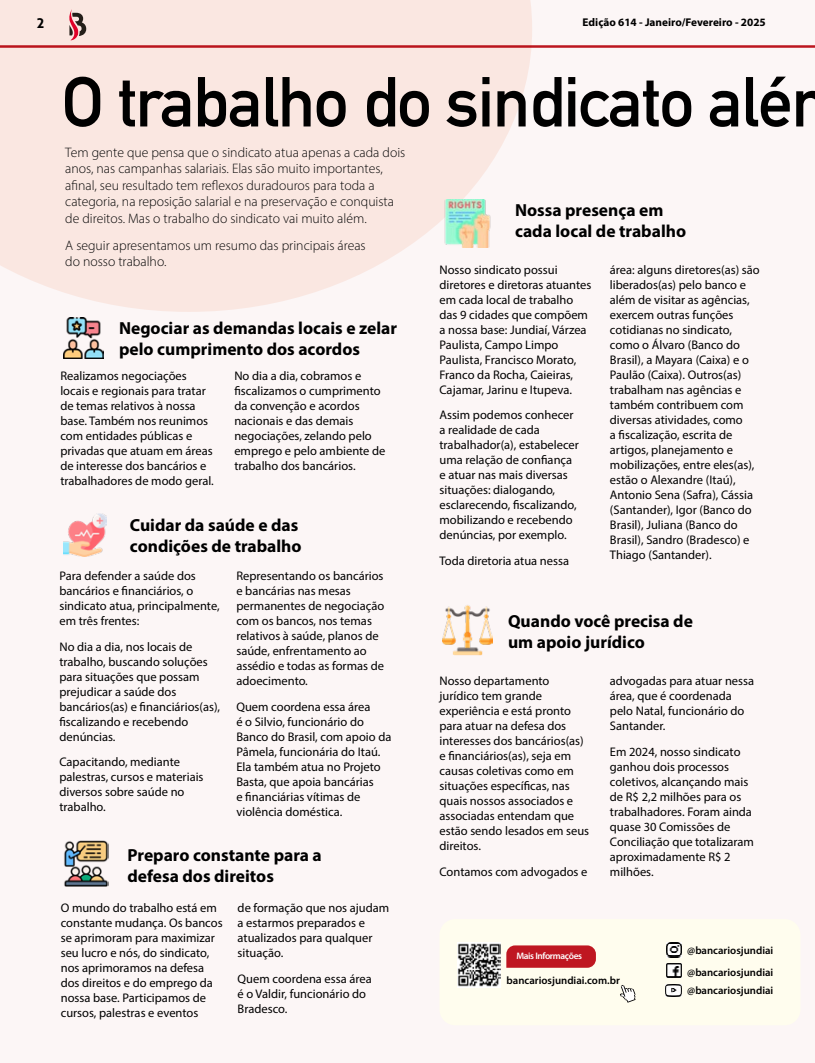
<style>
.page{position:relative;width:815px;height:1063px;background:#fcf6f6}
.page>*{position:absolute;margin:0;border:0;box-sizing:border-box;transform-origin:0 0}
.t1{font:700 69.5px "DIN Alternate";letter-spacing:-.02em;color:#000}
.t2{font:700 17.5px/21px "Myriad Pro";color:#000}
.t3{font:300 13.75px/16.5px "Myriad Pro";color:#050505}
.t4{font:700 13.75px "Aller";color:#000}
.t5{font:12.5px/15px "Myriad Pro";color:#000}
.t6{font:700 11.25px "Myriad Pro";color:#000}
.t7{font:600 10.75px/21.4px "Myriad Pro";color:#000}
.t8{font:600 9.38px "Myriad Pro";letter-spacing:-.04em;color:#fff}
</style>
<div class="page">
<svg style="left:0;top:0;width:532px;height:312px;fill:#fae7e1"></svg>
<img style="left:64px;top:514px;width:42px;height:42px">
<img style="left:443px;top:200px;width:48px;height:48px">
<img style="left:64px;top:841px;width:45px;height:45px">
<div style="left:439px;top:919px;width:361px;height:106px;background:#fffdee;border-radius:16px"></div>
<svg style="left:506px;top:945px;width:90px;height:23px"></svg>
<svg style="left:620px;top:985px;width:16px;height:18px"></svg>
<img style="left:458px;top:943px;width:43px;height:45px">
<svg style="left:667px;top:943px;width:14px;height:14px"></svg>
<img style="left:667px;top:963px;width:14px;height:14px">
<svg style="left:667px;top:977px;width:14px;height:1px"></svg>
<img style="left:666px;top:984px;width:16px;height:3px">
<svg style="left:666px;top:987px;width:16px;height:10px"></svg>
<img style="left:442px;top:605px;width:51px;height:50px">
<img style="left:63px;top:318px;width:41px;height:40px">
<p class="t4" style="left:37px;top:14px;width:10px">2</p>
<p class="t6" style="left:583px;top:15px;width:185px">Edição 614 - Janeiro/Fevereiro - 2025</p>
<h1 class="t1" style="left:61px;top:49px;width:733px">O trabalho do sindicato alé</h1>
<p class="t3" style="left:65px;top:144px;width:342px">Tem gente que pensa que o sindicato atua apenas a cada dois anos, nas campanhas salariais. Elas são muito importantes, afinal, seu resultado tem reflexos duradouros para toda a categoria, na reposição salarial e na preservação e conquista de direitos. Mas o trabalho do sindicato vai muito além.</p>
<p class="t3" style="left:65px;top:237px;width:302px">A seguir apresentamos um resumo das principais áreas do nosso trabalho.</p>
<h2 class="t2" style="left:119px;top:317px;width:280px">Negociar as demandas locais e zelar pelo cumprimento dos acordos</h2>
<p class="t5" style="left:60px;top:368px;width:155px">Realizamos negociações locais e regionais para tratar de temas relativos à nossa base. Também nos reunimos com entidades públicas e privadas que atuam em áreas de interesse dos bancários e trabalhadores de modo geral.</p>
<p class="t5" style="left:234px;top:368px;width:153px">No dia a dia, cobramos e fiscalizamos o cumprimento da convenção e acordos nacionais e das demais negociações, zelando pelo emprego e pelo ambiente de trabalho dos bancários.</p>
<h2 class="t2" style="left:130px;top:514px;width:173px">Cuidar da saúde e das condições de trabalho</h2>
<p class="t5" style="left:59px;top:568px;width:162px">Para defender a saúde dos bancários e financiários, o sindicato atua, principalmente, em três frentes:</p>
<p class="t5" style="left:59px;top:639px;width:162px">No dia a dia, nos locais de trabalho, buscando soluções para situações que possam prejudicar a saúde dos bancários(as) e financiários(as), fiscalizando e recebendo denúncias.</p>
<p class="t5" style="left:59px;top:754px;width:146px">Capacitando, mediante palestras, cursos e materiais diversos sobre saúde no trabalho.</p>
<p class="t5" style="left:236px;top:568px;width:150px">Representando os bancários e bancárias nas mesas permanentes de negociação com os bancos, nos temas relativos à saúde, planos de saúde, enfrentamento ao assédio e todas as formas de adoecimento.</p>
<p class="t5" style="left:236px;top:699px;width:157px">Quem coordena essa área<br>é o Silvio, funcionário do<br>Banco do Brasil, com apoio da<br>Pâmela, funcionária do Itaú.<br>Ela também atua no Projeto<br>Basta, que apoia bancárias<br>e financiárias vítimas de violência doméstica.</p>
<h2 class="t2" style="left:127px;top:844px;width:196px">Preparo constante para a defesa dos direitos</h2>
<p class="t5" style="left:61px;top:901px;width:163px">O mundo do trabalho está em constante mudança. Os bancos se aprimoram para maximizar seu lucro e nós, do sindicato, nos aprimoramos na defesa dos direitos e do emprego da nossa base. Participamos de cursos, palestras e eventos</p>
<p class="t5" style="left:238px;top:901px;width:153px">de formação que nos ajudam a estarmos preparados e atualizados para qualquer situação.</p>
<p class="t5" style="left:238px;top:971px;width:136px">Quem coordena essa área é o Valdir, funcionário do<br>Bradesco.</p>
<h2 class="t2" style="left:515px;top:199px;width:173px">Nossa presença em cada local de trabalho</h2>
<p class="t5" style="left:439px;top:262px;width:153px">Nosso sindicato possui diretores e diretoras atuantes em cada local de trabalho das 9 cidades que compõem a nossa base: Jundiaí, Várzea<br>Paulista, Campo Limpo<br>Paulista, Francisco Morato,<br>Franco da Rocha, Caieiras,<br>Cajamar, Jarinu e Itupeva.</p>
<p class="t5" style="left:439px;top:407px;width:141px">Assim podemos conhecer a realidade de cada trabalhador(a), estabelecer uma relação de confiança e atuar nas mais diversas situações: dialogando, esclarecendo, fiscalizando, mobilizando e recebendo denúncias, por exemplo.</p>
<p class="t5" style="left:439px;top:553px;width:131px">Toda diretoria atua nessa</p>
<p class="t5" style="left:610px;top:262px;width:151px">área: alguns diretores(as) são liberados(as) pelo banco e além de visitar as agências, exercem outras funções cotidianas no sindicato, como o Álvaro (Banco do<br>Brasil), a Mayara (Caixa) e o<br>Paulão (Caixa). Outros(as) trabalham nas agências e também contribuem com diversas atividades, como<br>a fiscalização, escrita de artigos, planejamento e mobilizações, entre eles(as), estão o Alexandre (Itaú),<br>Antonio Sena (Safra), Cássia (Santander), Igor (Banco do<br>Brasil), Juliana (Banco do<br>Brasil), Sandro (Bradesco) e<br>Thiago (Santander).</p>
<h2 class="t2" style="left:508px;top:610px;width:186px">Quando você precisa de um apoio jurídico</h2>
<p class="t5" style="left:439px;top:674px;width:151px">Nosso departamento jurídico tem grande experiência e está pronto para atuar na defesa dos interesses dos bancários(as) e financiários(as), seja em causas coletivas como em situações específicas, nas quais nossos associados e associadas entendam que estão sendo lesados em seus direitos.</p>
<p class="t5" style="left:439px;top:864px;width:149px">Contamos com advogados e</p>
<p class="t5" style="left:610px;top:674px;width:146px">advogadas para atuar nessa área, que é coordenada pelo Natal, funcionário do<br>Santander.</p>
<p class="t5" style="left:610px;top:744px;width:146px">Em 2024, nosso sindicato ganhou dois processos coletivos, alcançando mais de R$ 2,2 milhões para os trabalhadores. Foram ainda quase 30 Comissões de<br>Conciliação que totalizaram aproximadamente R$ 2 milhões.</p>
<p class="t8" style="left:516px;top:950px;width:67px">Mais Informações</p>
<p class="t7" style="left:507px;top:969px;width:115px">bancariosjundiai.com.br</p>
<p class="t7" style="left:687px;top:940px;width:88px">@bancariosjundiai @bancariosjundiai</p>
<p class="t7" style="left:687px;top:979px;width:88px">@bancariosjundiai</p>
</div>
